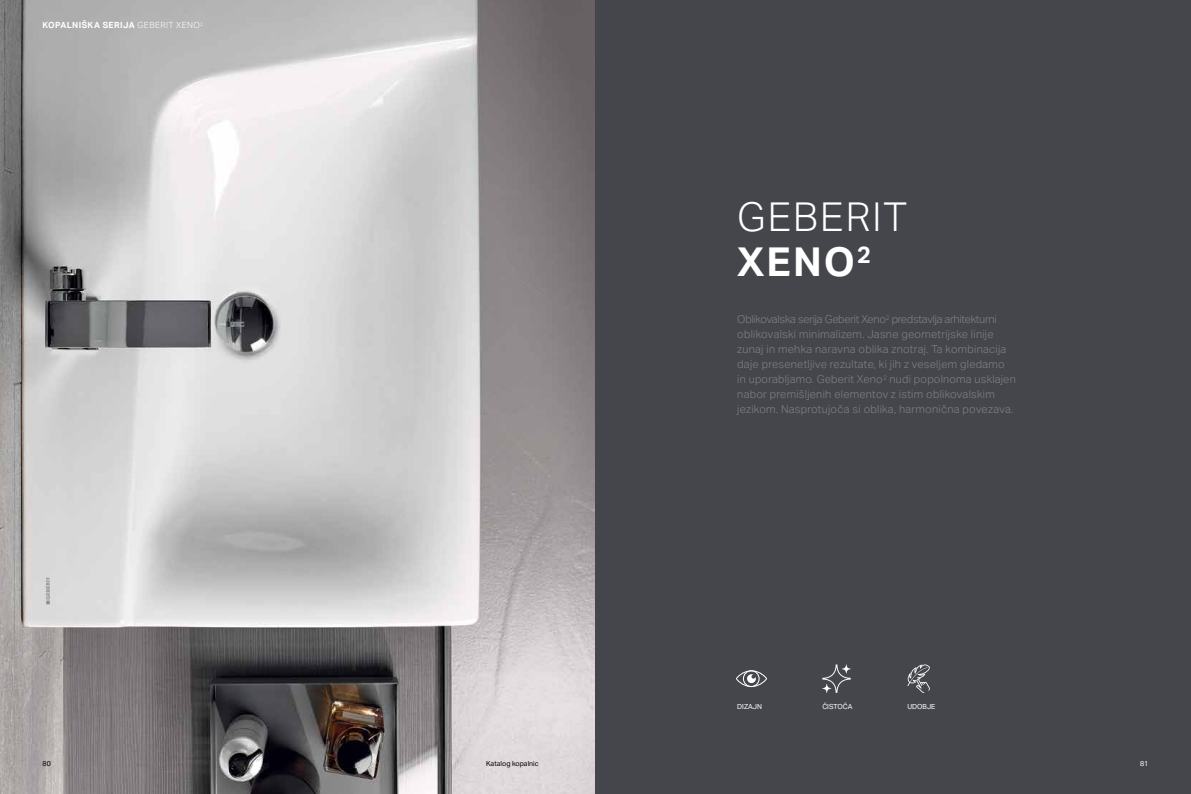
<style>
.page{position:relative;width:1191px;height:794px;background:#fff}
.page>*{position:absolute;margin:0;border:0;box-sizing:border-box;transform-origin:0 0}
.t1{font:300 40px/45px "Aktiv Grotesk Geberit";letter-spacing:.05em;color:#fff}
.t2{font:300 11px/15px "Aktiv Grotesk Geberit";letter-spacing:.025em;color:#808285}
.t3{font:700 8.5px "Aktiv Grotesk Geberit";letter-spacing:.05em;color:#fff}
.t4{font:7px "Aktiv Grotesk Geberit";color:#fff}
.t5{font:7px "Aktiv Grotesk Geberit";color:#000}
.s1{font-weight:300}
.s2{font-weight:700}
</style>
<div class="page">
<img style="left:0;top:0;width:595px;height:794px">
<div style="left:595px;top:0;width:596px;height:794px;background:#44464b"></div>
<svg style="left:736px;top:670px;width:31px;height:17px"></svg>
<svg style="left:822px;top:664px;width:28px;height:29px"></svg>
<svg style="left:822px;top:684px;width:9px;height:9px"></svg>
<svg style="left:842px;top:664px;width:8px;height:9px"></svg>
<svg style="left:907px;top:664px;width:23px;height:29px"></svg>
<p class="t3" style="left:43px;top:20px;width:162px">KOPALNIŠKA SERIJA <span class="s1">GEBERIT XENO</span><sup>2</sup></p>
<h1 class="t1" style="left:737px;top:194px;width:171px">GEBERIT<br><span class="s2">XENO</span><sup>2</sup></h1>
<p class="t2" style="left:737px;top:312px;width:280px">Oblikovalska serija Geberit Xeno<sup>2</sup> predstavlja arhitekturni oblikovalski minimalizem. Jasne geometrijske linije zunaj in mehka naravna oblika znotraj. Ta kombinacija daje presenetljive rezultate, ki jih z veseljem gledamo in uporabljamo. Geberit Xeno<sup>2</sup> nudi popolnoma usklajen nabor premišljenih elementov z istim oblikovalskim jezikom. Nasprotujoča si oblika, harmonična povezava.</p>
<p class="t4" style="left:737px;top:702px;width:26px">DIZAJN</p>
<p class="t4" style="left:822px;top:702px;width:32px">ČISTOČA</p>
<p class="t4" style="left:907px;top:702px;width:29px">UDOBJE</p>
<p class="t5" style="left:43px;top:759px;width:10px">80</p>
<p class="t5" style="left:486px;top:759px;width:54px">Katalog kopalnic</p>
<p class="t4" style="left:1140px;top:759px;width:10px">81</p>
</div>
